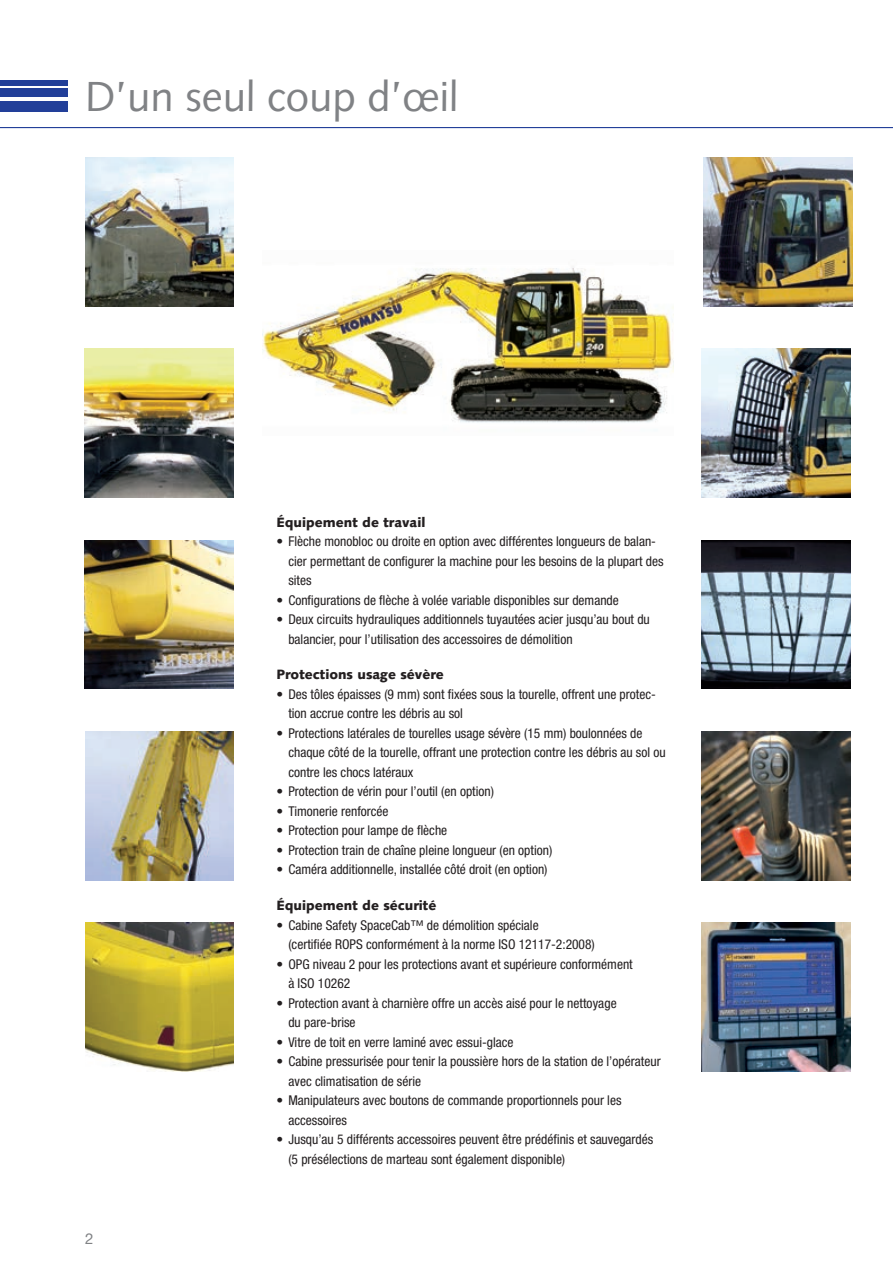
<style>
.page{position:relative;width:893px;height:1263px;background:#fff}
.page>*{position:absolute;margin:0;border:0;box-sizing:border-box;transform-origin:0 0}
.t1{font:42px "Syntax LTCE";color:#808285}
.t2{font:15px "Helvetica Neue LT Pro";color:#808285}
.t3{font:condensed 13.5px/19.5px "Helvetica Neue LT Pro";color:#231f20}
.t4{font:900 13.5px "Syntax LTCE";color:#231f20}
</style>
<div class="page">
<hr style="left:0;top:127px;width:893px;height:1px;background:#223f99">
<div style="left:0;top:101px;width:68px;height:10px;background:#223f99"></div>
<div style="left:0;top:89px;width:68px;height:8px;background:#223f99"></div>
<div style="left:0;top:80px;width:68px;height:5px;background:#223f99"></div>
<img style="left:702px;top:349px;width:148px;height:148px">
<img style="left:85px;top:540px;width:148px;height:149px">
<img style="left:703px;top:157px;width:149px;height:149px">
<img style="left:702px;top:731px;width:148px;height:149px">
<img style="left:85px;top:349px;width:149px;height:148px">
<img style="left:85px;top:731px;width:148px;height:149px">
<img style="left:85px;top:157px;width:148px;height:149px">
<img style="left:702px;top:540px;width:148px;height:149px">
<img style="left:85px;top:923px;width:148px;height:148px">
<img style="left:702px;top:923px;width:148px;height:148px">
<img style="left:262px;top:267px;width:411px;height:156px">
<h1 class="t1" style="left:85px;top:72px;width:375px">D’un seul coup d’œil</h1>
<p class="t2" style="left:85px;top:1229px;width:10px">2</p>
<p class="t4" style="left:276px;top:514px;width:150px">Équipement de travail</p>
<p class="t3" style="left:288px;top:532px;width:377px;text-indent:-12px">• Flèche monobloc ou droite en option avec différentes longueurs de balan&shy;cier permettant de configurer la machine pour les besoins de la plupart des sites</p>
<p class="t3" style="left:276px;top:590px;width:344px">• Configurations de flèche à volée variable disponibles sur demande</p>
<p class="t3" style="left:288px;top:610px;width:363px;text-indent:-12px">• Deux circuits hydrauliques additionnels tuyautées acier jusqu’au bout du balancier, pour l’utilisation des accessoires de démolition</p>
<p class="t4" style="left:276px;top:667px;width:169px">Protections usage sévère</p>
<p class="t3" style="left:288px;top:684px;width:369px;text-indent:-12px">• Des tôles épaisses (9 mm) sont fixées sous la tourelle, offrent une protec&shy;tion accrue contre les débris au sol</p>
<p class="t3" style="left:288px;top:723px;width:379px;text-indent:-12px">• Protections latérales de tourelles usage sévère (15 mm) boulonnées de chaque côté de la tourelle, offrant une protection contre les débris au sol ou contre les chocs latéraux</p>
<p class="t3" style="left:276px;top:782px;width:219px">• Protection de vérin pour l’outil (en option)</p>
<p class="t3" style="left:276px;top:801px;width:114px">• Timonerie renforcée</p>
<p class="t3" style="left:276px;top:821px;width:172px">• Protection pour lampe de flèche</p>
<p class="t3" style="left:276px;top:840px;width:277px">• Protection train de chaîne pleine longueur (en option)</p>
<p class="t3" style="left:276px;top:860px;width:273px">• Caméra additionnelle, installée côté droit (en option)</p>
<p class="t4" style="left:276px;top:897px;width:162px">Équipement de sécurité</p>
<p class="t3" style="left:288px;top:915px;width:308px;text-indent:-12px">• Cabine Safety SpaceCab™ de démolition spéciale<br>(certifiée ROPS conformément à la norme ISO 12117-2:2008)</p>
<p class="t3" style="left:288px;top:954px;width:346px;text-indent:-12px">• OPG niveau 2 pour les protections avant et supérieure conformément à ISO 10262</p>
<p class="t3" style="left:288px;top:993px;width:330px;text-indent:-12px">• Protection avant à charnière offre un accès aisé pour le nettoyage du pare-brise</p>
<p class="t3" style="left:276px;top:1032px;width:239px">• Vitre de toit en verre laminé avec essui-glace</p>
<p class="t3" style="left:288px;top:1051px;width:374px;text-indent:-12px">• Cabine pressurisée pour tenir la poussière hors de la station de l’opérateur avec climatisation de série</p>
<p class="t3" style="left:288px;top:1090px;width:335px;text-indent:-12px">• Manipulateurs avec boutons de commande proportionnels pour les accessoires</p>
<p class="t3" style="left:288px;top:1129px;width:366px;text-indent:-12px">• Jusqu’au 5 différents accessoires peuvent être prédéfinis et sauvegardés (5 présélections de marteau sont également disponible)</p>
</div>
